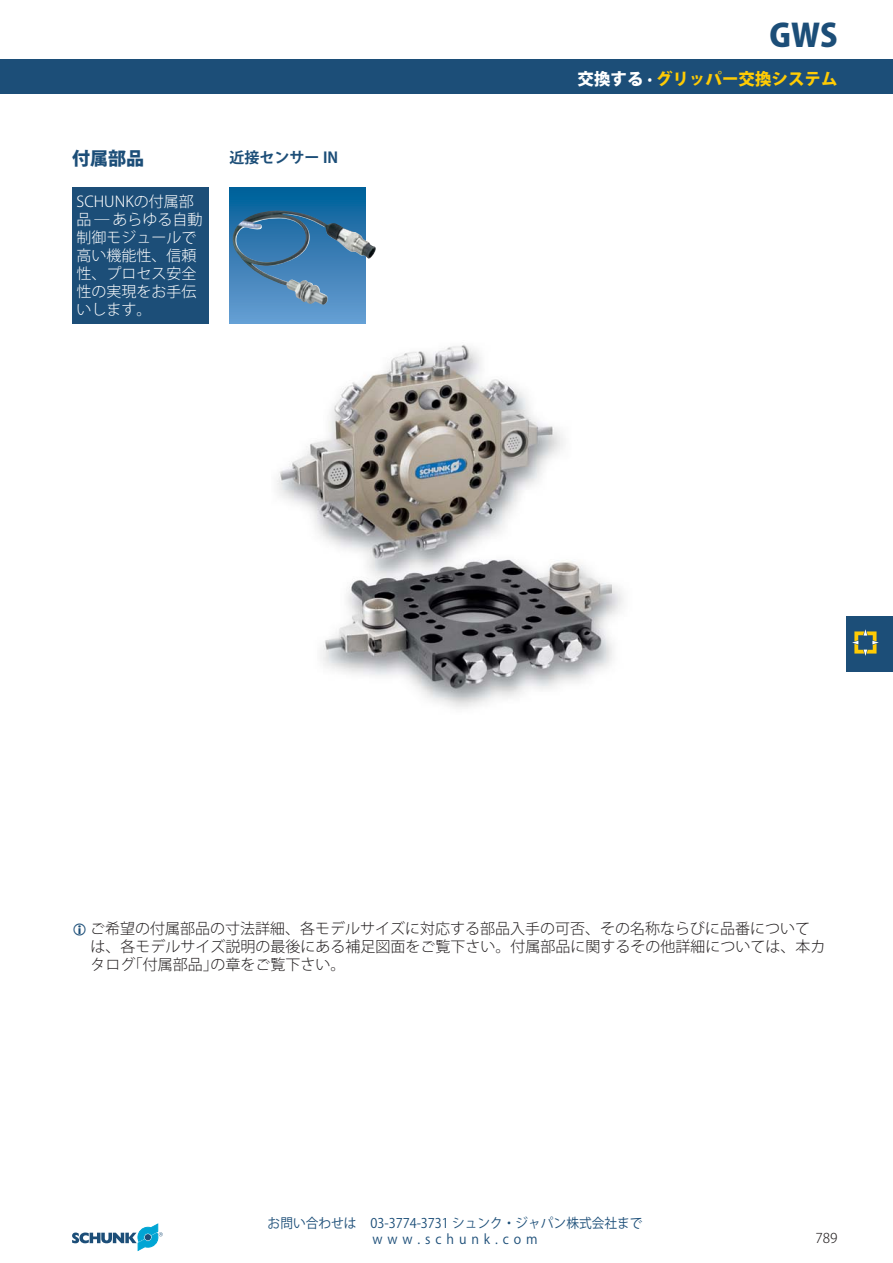
<style>
.page{position:relative;width:893px;height:1263px;background:#fff}
.page>*{position:absolute;margin:0;border:0;box-sizing:border-box;transform-origin:0 0}
.t1{font:31.5px "Koz Go Std Heavy 90 pv RKSJ H";color:#1c4e78}
.t2{font:18px "Koz Go Std Heavy 90 pv RKSJ H";color:#1c4e78}
.t3{font:16.5px "Koz Go Std Heavy 90 pv RKSJ H";color:#ffcb04}
.t4{font:15px/18px "Koz Go Std Light 90 pv RKSJ H";color:#231f20}
.t5{font:15px/18px "Koz Go Std Light 90 pv RKSJ H";color:#fff}
.t6{font:15px "Koz Go Std Bold 90 pv RKSJ H";color:#1c4e78}
.t7{font:13.5px "Koz Go Std Light 90 pv RKSJ H";color:#231f20}
.t8{font:13.35px "Koz Go Std Regular 90 pv RKSJ H";color:#1c4e78;scale:.95 1}
.t9{font:13.35px "Koz Go Std Regular 90 pv RKSJ H";letter-spacing:.385em;color:#1c4e78;scale:.95 1}
.s1{color:#fff}
</style>
<div class="page">
<svg style="left:72px;top:1224px;width:91px;height:27px"></svg>
<div style="left:846px;top:616px;width:47px;height:56px;background:#1c4e78"></div>
<svg style="left:852px;top:629px;width:27px;height:27px"></svg>
<div style="left:0;top:60px;width:893px;height:34px;background:#1c4e78"></div>
<img style="left:277px;top:344px;width:347px;height:364px">
<div style="left:72px;top:187px;width:136px;height:136px;background:#1c4e78"></div>
<div style="left:229px;top:187px;width:136px;height:136px;background:linear-gradient(to bottom,#015e98,#699cd1)"></div>
<img style="left:232px;top:210px;width:144px;height:95px">
<p class="t2" style="left:72px;top:151px;width:73px">付属部品</p>
<p class="t6" style="left:229px;top:152px;width:110px">近接センサー IN</p>
<p class="t5" style="left:77px;top:194px;width:127px">SCHUNKの付属部品 ― あらゆる自動制御モジュールで高い機能性、信頼性、プロセス安全性の実現をお手伝いします。</p>
<h1 class="t1" style="left:769px;top:24px;width:70px">GWS</h1>
<p class="t3" style="left:577px;top:72px;width:261px"><span class="s1">交換する ·</span> グリッパー交換システム</p>
<p class="t4" style="left:90px;top:921px;width:737px">ご希望の付属部品の寸法詳細、各モデルサイズに対応する部品入手の可否、その名称ならびに品番については、各モデルサイズ説明の最後にある補足図面をご覧下さい。付属部品に関するその他詳細については、本カタログ｢付属部品｣の章をご覧下さい。</p>
<p class="t8" style="left:268px;top:1218px;width:396px">お問い合わせは　03-3774-3731 シュンク・ジャパン株式会社まで</p>
<p class="t9" style="left:372px;top:1234px;width:175px">www.schunk.com</p>
<p class="t7" style="left:815px;top:1232px;width:24px">789</p>
</div>
